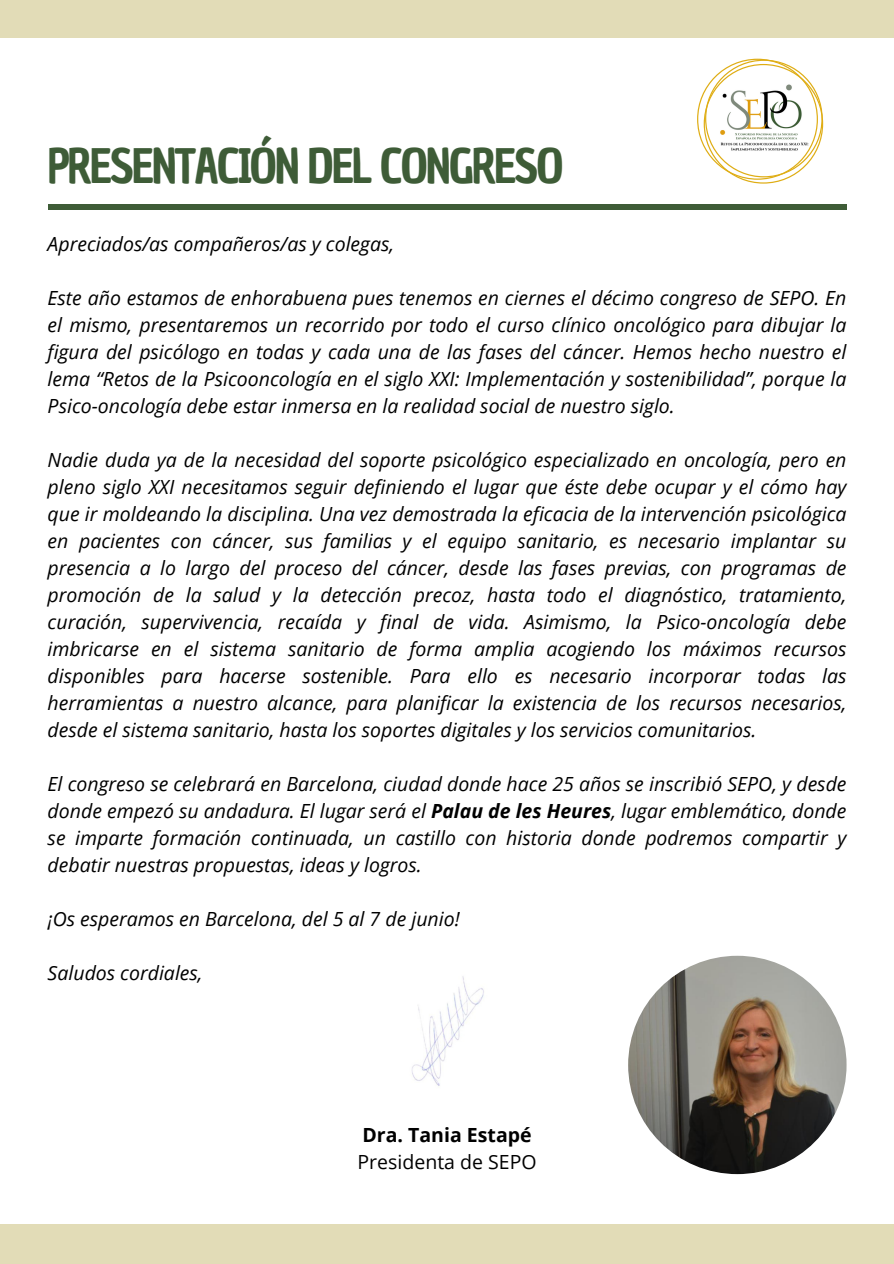
<style>
.page{position:relative;width:894px;height:1264px;background:#fff}
.page>*{position:absolute;margin:0;border:0;box-sizing:border-box;transform-origin:0 0}
.t1{font:46.35px "Chau Philomene One";letter-spacing:-.05em;color:#3e5c37}
.t2{font:italic 19.5px/27px "Open Sans";color:#000;text-align:justify}
.t3{font:19.5px "Open Sans";color:#000}
.t4{font:700 19.5px "Open Sans";color:#000}
.s1{font-weight:700}
</style>
<div class="page">
<div style="left:48px;top:204px;width:798px;height:5px;background:#3e5c37"></div>
<img style="left:628px;top:955px;width:218px;height:219px;border-radius:50%">
<div style="left:0;top:1224px;width:893px;height:39px;background:#e2dcb7"></div>
<div style="left:0;top:0;width:893px;height:38px;background:#e2dcb7"></div>
<svg style="left:697px;top:59px;width:125px;height:125px"></svg>
<img style="left:411px;top:976px;width:73px;height:110px">
<h1 class="t1" style="left:48px;top:135px;width:517px">PRESENTACIÓN DEL CONGRESO</h1>
<p class="t2" style="left:48px;top:230px;width:348px">Apreciados/as compañeros/as y colegas,</p>
<p class="t2" style="left:48px;top:284px;width:800px">Este año estamos de enhorabuena pues tenemos en ciernes el décimo congreso de SEPO. En el mismo, presentaremos un recorrido por todo el curso clínico oncológico para dibujar la figura del psicólogo en todas y cada una de las fases del cáncer. Hemos hecho nuestro el lema “Retos de la Psicooncología en el siglo XXI: Implementación y sostenibilidad”, porque la Psico-oncología debe estar inmersa en la realidad social de nuestro siglo.</p>
<p class="t2" style="left:48px;top:446px;width:800px">Nadie duda ya de la necesidad del soporte psicológico especializado en oncología, pero en pleno siglo XXI necesitamos seguir definiendo el lugar que éste debe ocupar y el cómo hay que ir moldeando la disciplina. Una vez demostrada la eficacia de la intervención psicológica en pacientes con cáncer, sus familias y el equipo sanitario, es necesario implantar su presencia a lo largo del proceso del cáncer, desde las fases previas, con programas de promoción de la salud y la detección precoz, hasta todo el diagnóstico, tratamiento, curación, supervivencia, recaída y final de vida. Asimismo, la Psico-oncología debe imbricarse en el sistema sanitario de forma amplia acogiendo los máximos recursos disponibles para hacerse sostenible. Para ello es necesario incorporar todas las herramientas a nuestro alcance, para planificar la existencia de los recursos necesarios, desde el sistema sanitario, hasta los soportes digitales y los servicios comunitarios.</p>
<p class="t2" style="left:48px;top:770px;width:800px">El congreso se celebrará en Barcelona, ciudad donde hace 25 años se inscribió SEPO, y desde donde empezó su andadura. El lugar será el <span class="s1">Palau de les Heures</span>, lugar emblemático, donde se imparte formación continuada, un castillo con historia donde podremos compartir y debatir nuestras propuestas, ideas y logros.</p>
<p class="t2" style="left:48px;top:905px;width:413px">¡Os esperamos en Barcelona, del 5 al 7 de junio!</p>
<p class="t2" style="left:48px;top:959px;width:156px">Saludos cordiales,</p>
<p class="t4" style="left:362px;top:1121px;width:171px">Dra. Tania Estapé</p>
<p class="t3" style="left:357px;top:1148px;width:180px">Presidenta de SEPO</p>
</div>
